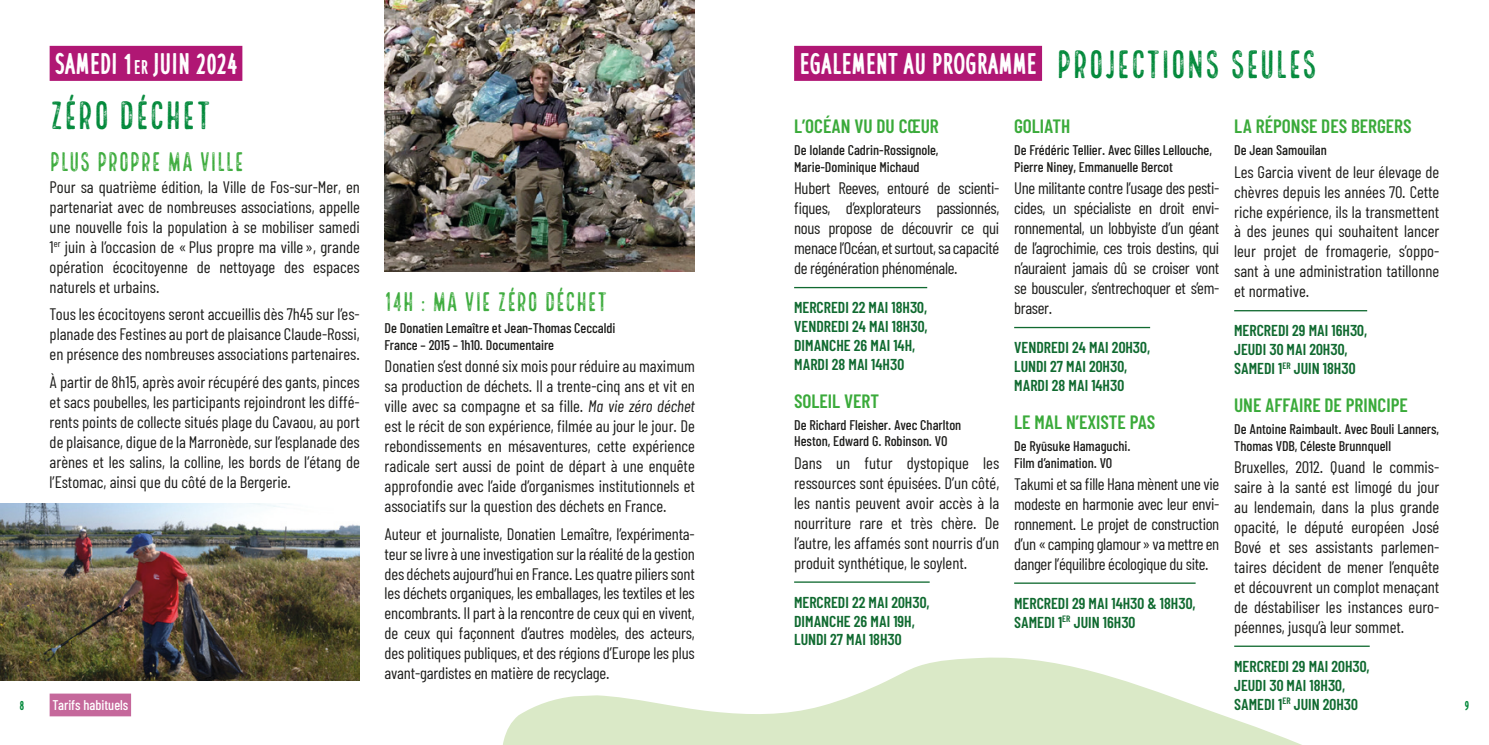
<style>
.page{position:relative;width:1489px;height:745px;background:#fff}
.page>*{position:absolute;margin:0;border:0;box-sizing:border-box;transform-origin:0 0}
.t1{font:38.5px "Local Brewery Five";letter-spacing:-.01em;color:#008839}
.t2{font:31.5px "Polis";color:#fff}
.t3{font:26.25px "Local Brewery Five";color:#3aaa3a}
.t4{font:600 19.25px "Barlow Condensed";color:#3aaa3a}
.t5{font:16.62px/19.9px "Barlow Condensed";color:#1d1d1b;text-align:justify}
.Date{font:600 15.75px/18.9px "Barlow Condensed";color:#106a30}
.INFOS{font:500 14px/16.8px "Barlow Condensed";color:#1d1d1b}
.INFOS-2{font:500 14px "Barlow Condensed";color:#fff}
.t6{font:14px "Polis";color:#008839}
.s1{font-size:21px}
.s2{font-style:italic}
</style>
<div class="page">
<svg style="left:503px;top:657px;width:796px;height:87px;fill:#dae9c7"></svg>
<div style="left:50px;top:46px;width:192px;height:35px;background:#b01774"></div>
<div style="left:50px;top:693px;width:81px;height:22px;background:#c5689b"></div>
<div style="left:794px;top:46px;width:248px;height:35px;background:#b01774"></div>
<hr style="left:794px;top:287px;width:133px;height:1px;background:#106a30">
<hr style="left:794px;top:581px;width:135px;height:1px;background:#106a30">
<hr style="left:1014px;top:326px;width:136px;height:2px;background:#106a30">
<hr style="left:1014px;top:582px;width:181px;height:1px;background:#106a30">
<hr style="left:1234px;top:310px;width:132px;height:1px;background:#106a30">
<hr style="left:1234px;top:645px;width:135px;height:1px;background:#106a30">
<img style="left:384px;top:0;width:310px;height:271px">
<img style="left:0;top:503px;width:360px;height:177px">
<h1 class="t1" style="left:1056px;top:43px;width:263px">PROJECTIONS SEULES</h1>
<h1 class="t2" style="left:55px;top:47px;width:184px">SAMEDI 1<span class="s1">er</span> JUIN 2024</h1>
<h1 class="t1" style="left:50px;top:94px;width:163px">ZÉRO DÉCHET</h1>
<h2 class="t3" style="left:50px;top:147px;width:196px">PLUS PROPRE MA VILLE</h2>
<p class="t5" style="left:50px;top:176px;width:312px">Pour sa quatrième édition, la Ville de Fos-sur-Mer, en partenariat avec de nombreuses associations, appelle une nouvelle fois la population à se mobiliser samedi 1<sup>er</sup> juin à l’occasion de « Plus propre ma ville », grande opération écocitoyenne de nettoyage des espaces naturels et urbains.</p>
<p class="t5" style="left:50px;top:303px;width:312px">Tous les écocitoyens seront accueillis dès 7h45 sur l’es&shy;planade des Festines au port de plaisance Claude-Rossi, en présence des nombreuses associations partenaires.</p>
<p class="t5" style="left:50px;top:371px;width:312px">À partir de 8h15, après avoir récupéré des gants, pinces et sacs poubelles, les participants rejoindront les diffé&shy;rents points de collecte situés plage du Cavaou, au port de plaisance, digue de la Marronède, sur l’esplanade des arènes et les salins, la colline, les bords de l’étang de l’Estomac, ainsi que du côté de la Bergerie.</p>
<h1 class="t2" style="left:799px;top:47px;width:55px">EGALEMENT</h1>
<h1 class="t2" style="left:903px;top:47px;width:41px">AU PROGRAMME</h1>
<h3 class="t4" style="left:794px;top:114px;width:146px">L’OCÉAN VU DU CŒUR</h3>
<p class="INFOS" style="left:794px;top:141px;width:146px">De Iolande Cadrin-Rossignole,<br>Marie-Dominique Michaud</p>
<p class="t5" style="left:794px;top:178px;width:207px">Hubert Reeves, entouré de scienti&shy;fiques, d’explorateurs passionnés, nous propose de découvrir ce qui menace l’Océan, et surtout, sa capacité de régénération phénoménale.</p>
<p class="Date" style="left:794px;top:297px;width:135px">MERCREDI 22 MAI 18H30,<br>VENDREDI 24 MAI 18H30,<br>DIMANCHE 26 MAI 14H,<br>MARDI 28 MAI 14H30</p>
<h3 class="t4" style="left:794px;top:388px;width:86px">SOLEIL VERT</h3>
<p class="INFOS" style="left:794px;top:415px;width:169px">De Richard Fleisher. Avec Charlton<br>Heston, Edward G. Robinson. VO</p>
<p class="t5" style="left:794px;top:452px;width:207px">Dans un futur dystopique les ressources sont épuisées. D’un côté, les nantis peuvent avoir accès à la nourriture rare et très chère. De l’autre, les affamés sont nourris d’un produit synthétique, le soylent.</p>
<p class="Date" style="left:794px;top:591px;width:137px">MERCREDI 22 MAI 20H30,<br>DIMANCHE 26 MAI 19H,<br>LUNDI 27 MAI 18H30</p>
<h3 class="t4" style="left:1234px;top:114px;width:179px">LA RÉPONSE DES BERGERS</h3>
<p class="INFOS" style="left:1234px;top:141px;width:94px">De Jean Samouilan</p>
<p class="t5" style="left:1234px;top:161px;width:207px">Les Garcia vivent de leur élevage de chèvres depuis les années 70. Cette riche expérience, ils la transmettent à des jeunes qui souhaitent lancer leur projet de fromagerie, s’oppo&shy;sant à une administration tatillonne et normative.</p>
<p class="Date" style="left:1234px;top:320px;width:134px">MERCREDI 29 MAI 16H30,<br>JEUDI 30 MAI 20H30,<br>SAMEDI 1<sup>ER</sup> JUIN 18H30</p>
<h3 class="t4" style="left:1234px;top:393px;width:175px">UNE AFFAIRE DE PRINCIPE</h3>
<p class="INFOS" style="left:1234px;top:420px;width:206px">De Antoine Raimbault. Avec Bouli Lanners,<br>Thomas VDB, Céleste Brunnquell</p>
<p class="t5" style="left:1234px;top:456px;width:207px">Bruxelles, 2012. Quand le commis&shy;saire à la santé est limogé du jour au lendemain, dans la plus grande opacité, le député européen José Bové et ses assistants parlemen&shy;taires décident de mener l’enquête et découvrent un complot menaçant de déstabiliser les instances euro&shy;péennes, jusqu’à leur sommet.</p>
<p class="Date" style="left:1234px;top:655px;width:137px">MERCREDI 29 MAI 20H30,<br>JEUDI 30 MAI 18H30,<br>SAMEDI 1<sup>ER</sup> JUIN 20H30</p>
<h3 class="t4" style="left:1014px;top:114px;width:58px">GOLIATH</h3>
<p class="INFOS" style="left:1014px;top:141px;width:199px">De Frédéric Tellier. Avec Gilles Lellouche,<br>Pierre Niney, Emmanuelle Bercot</p>
<p class="t5" style="left:1014px;top:178px;width:207px">Une militante contre l’usage des pesti&shy;cides, un spécialiste en droit envi&shy;ronnemental, un lobbyiste d’un géant de l’agrochimie, ces trois destins, qui n’auraient jamais dû se croiser vont se bousculer, s’entrechoquer et s’em&shy;braser.</p>
<p class="Date" style="left:1014px;top:337px;width:137px">VENDREDI 24 MAI 20H30,<br>LUNDI 27 MAI 20H30,<br>MARDI 28 MAI 14H30</p>
<h3 class="t4" style="left:1014px;top:409px;width:143px">LE MAL N’EXISTE PAS</h3>
<p class="INFOS" style="left:1014px;top:436px;width:118px">De Ryūsuke Hamaguchi.<br>Film d’animation. VO</p>
<p class="t5" style="left:1014px;top:473px;width:207px">Takumi et sa fille Hana mènent une vie modeste en harmonie avec leur envi&shy;ronnement. Le projet de construction d’un «camping glamour» va mettre en danger l’équilibre écologique du site.</p>
<p class="Date" style="left:1014px;top:592px;width:183px">MERCREDI 29 MAI 14H30 &amp; 18H30,<br>SAMEDI 1<sup>ER</sup> JUIN 16H30</p>
<h2 class="t3" style="left:384px;top:287px;width:224px">14H : MA VIE ZÉRO DÉCHET</h2>
<p class="INFOS" style="left:384px;top:319px;width:232px">De Donatien Lemaître et Jean-Thomas Ceccaldi<br>France – 2015 – 1h10. Documentaire</p>
<p class="t5" style="left:384px;top:355px;width:312px">Donatien s’est donné six mois pour réduire au maximum sa production de déchets. Il a trente-cinq ans et vit en ville avec sa compagne et sa fille. <span class="s2">Ma vie zéro déchet </span>est le récit de son expérience, filmée au jour le jour. De rebondissements en mésaventures, cette expérience radicale sert aussi de point de départ à une enquête approfondie avec l’aide d’organismes institutionnels et associatifs sur la question des déchets en France.</p>
<p class="t5" style="left:384px;top:523px;width:312px">Auteur et journaliste, Donatien Lemaître, l’expérimenta&shy;teur se livre à une investigation sur la réalité de la gestion des déchets aujourd’hui en France. Les quatre piliers sont les déchets organiques, les emballages, les textiles et les encombrants. Il part à la rencontre de ceux qui en vivent, de ceux qui façonnent d’autres modèles, des acteurs, des politiques publiques, et des régions d’Europe les plus avant-gardistes en matière de recyclage.</p>
<p class="INFOS-2" style="left:52px;top:696px;width:77px">Tarifs habituels</p>
<p class="t6" style="left:20px;top:697px;width:6px">8</p>
<p class="t6" style="left:1464px;top:697px;width:6px">9</p>
</div>
